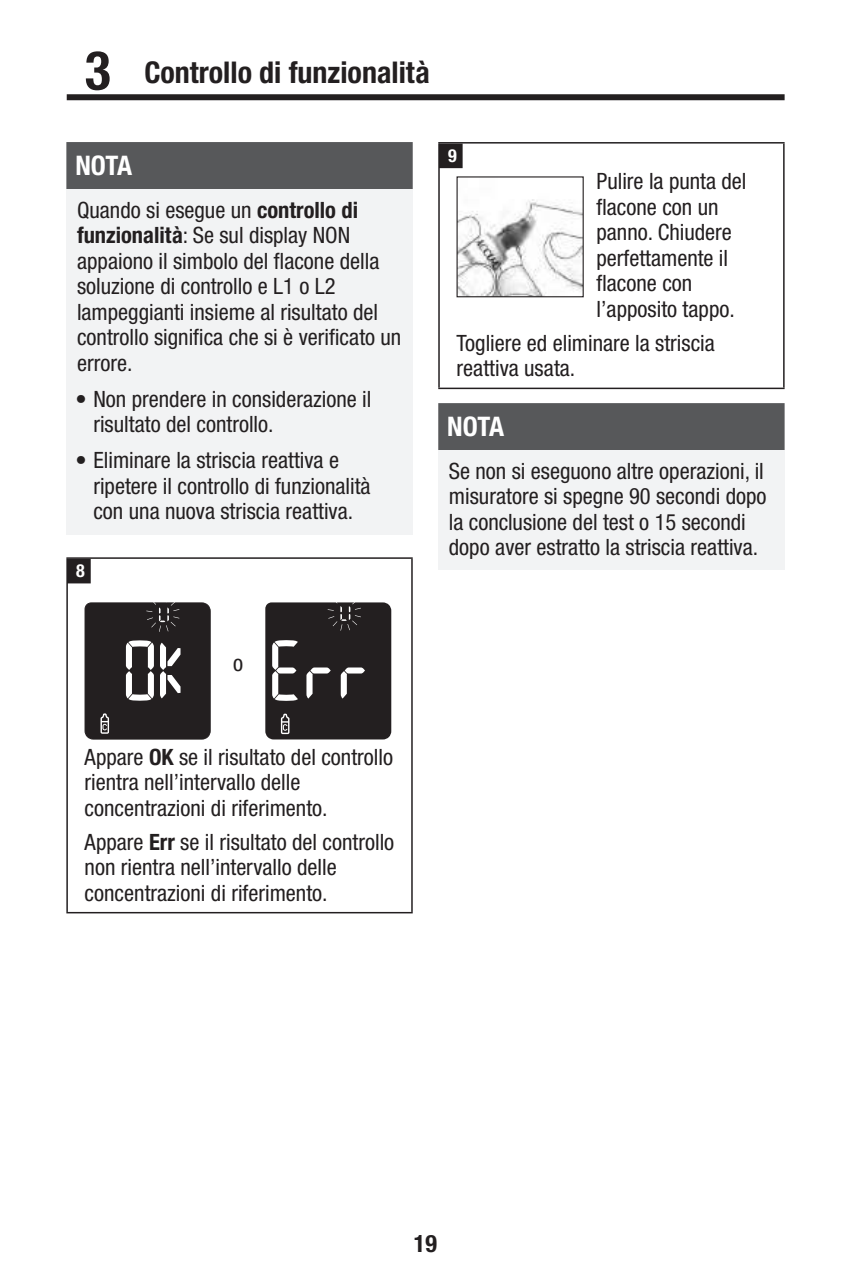
<style>
.page{position:relative;width:851px;height:1276px;background:#fff}
.page>*{position:absolute;margin:0;border:0;box-sizing:border-box;transform-origin:0 0}
.t1{font:700 condensed 30px "Helvetica Neue LTW1 G";color:#231f20}
.t2{font:700 condensed 27px "Helvetica Neue LTW1 G";letter-spacing:-.01em;color:#fff}
.t3{font:700 condensed 24px "Helvetica Neue LTW1 G";color:#231f20}
.t4{font:condensed 22.5px/25.5px "Helvetica Neue LTW1 G";color:#231f20}
.t5{font:700 condensed 18px "Helvetica Neue LTW1 G";color:#fff}
.s1{font-size:54px}
.s2{font-weight:700}
</style>
<div class="page">
<div style="left:67px;top:94px;width:717px;height:6px;background:#231f20"></div>
<div style="left:66px;top:142px;width:346px;height:60px;background:#57585a"></div>
<div style="left:66px;top:189px;width:346px;height:196px;background:#f2f3f4"></div>
<div style="left:66px;top:379px;width:346px;height:68px;background:#f2f3f4"></div>
<div style="left:66px;top:440px;width:346px;height:94px;background:#f2f3f4"></div>
<hr style="left:66px;top:557px;width:346px;height:2px;background:#231f20">
<hr style="left:66px;top:559px;width:2px;height:353px;background:#231f20">
<hr style="left:411px;top:559px;width:1px;height:353px;background:#231f20">
<hr style="left:66px;top:912px;width:346px;height:1px;background:#231f20">
<div style="left:68px;top:559px;width:23px;height:24px;background:#231f20"></div>
<svg style="left:85px;top:602px;width:125px;height:137px"></svg>
<svg style="left:265px;top:602px;width:126px;height:137px"></svg>
<div style="left:438px;top:403px;width:346px;height:60px;background:#57585a"></div>
<div style="left:438px;top:450px;width:346px;height:120px;background:#f2f3f4"></div>
<hr style="left:438px;top:142px;width:346px;height:2px;background:#231f20">
<hr style="left:438px;top:144px;width:1px;height:243px;background:#231f20">
<hr style="left:783px;top:144px;width:1px;height:243px;background:#231f20">
<hr style="left:438px;top:387px;width:346px;height:2px;background:#231f20">
<div style="left:439px;top:144px;width:23px;height:24px;background:#231f20"></div>
<img style="left:458px;top:199px;width:123px;height:96px">
<h1 class="t1" style="left:85px;top:54px;width:346px"><span class="s1">3</span> Controllo di funzionalità</h1>
<p class="t2" style="left:75px;top:149px;width:58px">NOTA</p>
<p class="t4" style="left:77px;top:197px;width:326px">Quando si esegue un <span class="s2">controllo di funzionalità</span>: Se sul display NON appaiono il simbolo del flacone della soluzione di controllo e L1 o L2 lampeggianti insieme al risultato del controllo significa che si è verificato un errore.</p>
<p class="t4" style="left:93px;top:386px;width:279px;text-indent:-18px">• Non prendere in considerazione il risultato del controllo.</p>
<p class="t4" style="left:93px;top:448px;width:278px;text-indent:-18px">• Eliminare la striscia reattiva e ripetere il controllo di funzionalità con una nuova striscia reattiva.</p>
<p class="t5" style="left:76px;top:560px;width:10px">8</p>
<p class="t5" style="left:448px;top:144px;width:10px">9</p>
<p class="t4" style="left:596px;top:169px;width:151px">Pulire la punta del flacone con un panno. Chiudere perfettamente il flacone con l’apposito tappo.</p>
<p class="t4" style="left:456px;top:330px;width:260px">Togliere ed eliminare la striscia reattiva usata.</p>
<p class="t2" style="left:447px;top:410px;width:58px">NOTA</p>
<p class="t4" style="left:449px;top:458px;width:319px">Se non si eseguono altre operazioni, il misuratore si spegne 90 secondi dopo la conclusione del test o 15 secondi dopo aver estratto la striscia reattiva.</p>
<p class="t4" style="left:233px;top:650px;width:11px">o</p>
<p class="t4" style="left:85px;top:744px;width:310px">Appare <span class="s2">OK</span> se il risultato del controllo rientra nell’intervallo delle concentrazioni di riferimento.</p>
<p class="t4" style="left:85px;top:829px;width:311px">Appare <span class="s2">Err</span> se il risultato del controllo non rientra nell’intervallo delle concentrazioni di riferimento.</p>
<p class="t3" style="left:414px;top:1229px;width:25px">19</p>
</div>
